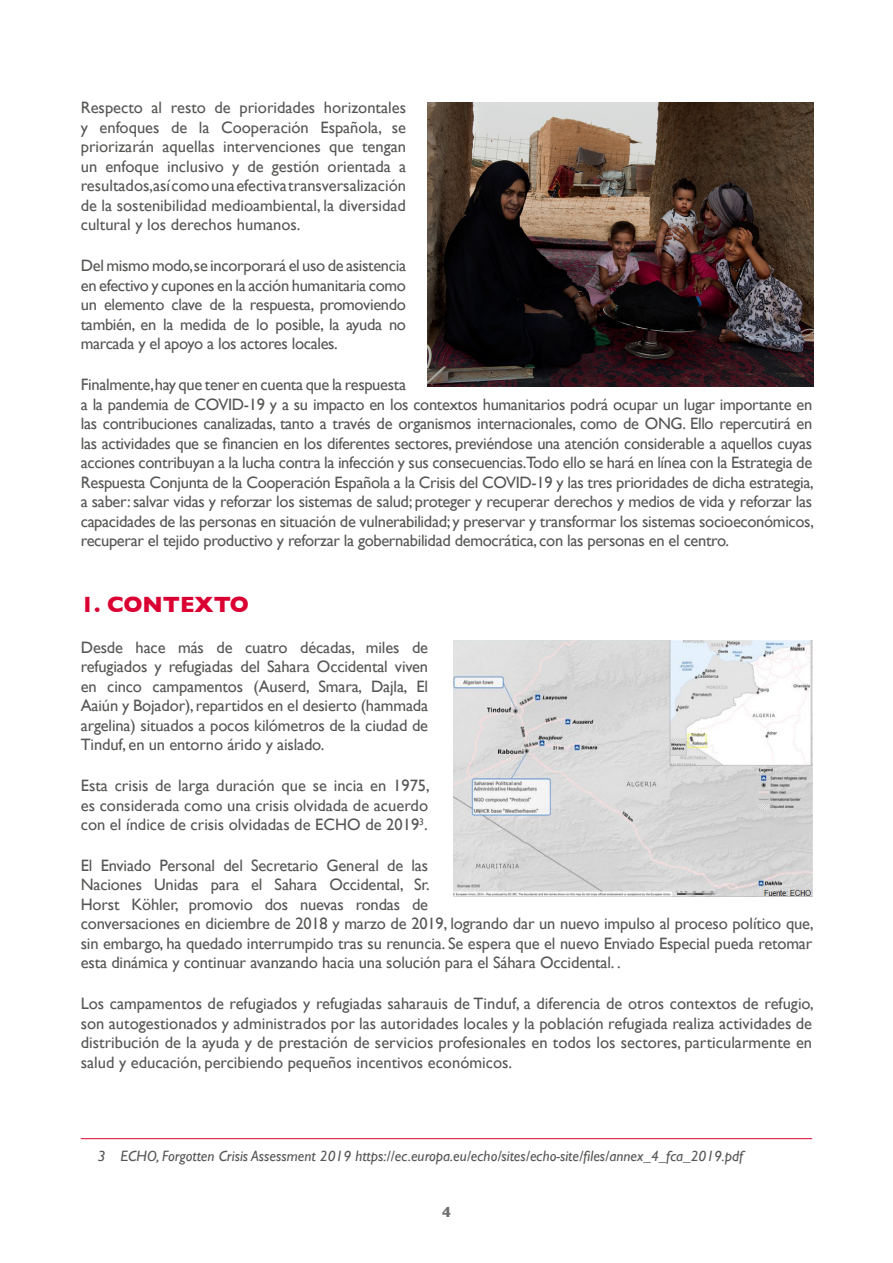
<style>
.page{position:relative;width:893px;height:1263px;background:#fff}
.page>*{position:absolute;margin:0;border:0;box-sizing:border-box;transform-origin:0 0}
.t1{font:700 22.5px "Gill Sans";color:#da0032}
.t2{font:16.5px/19.5px "Gill Sans";letter-spacing:-.02em;color:#575756;text-align:justify}
.t3{font:italic 15px "Gill Sans";color:#575756}
.t4{font:700 15px "Gill Sans";color:#706f6f}
</style>
<div class="page">
<img style="left:427px;top:102px;width:386px;height:285px">
<img style="left:453px;top:641px;width:359px;height:256px">
<hr style="left:81px;top:1138px;width:731px;height:1px;background:#da0032">
<p class="t2" style="left:81px;top:98px;width:327px">Respecto al resto de prioridades horizontales y enfoques de la Cooperación Española, se priorizarán aquellas intervenciones que tengan un enfoque inclusivo y de gestión orientada a resultados,así como una efectiva transversalización de la sostenibilidad medioambiental, la diversidad cultural y los derechos humanos.</p>
<p class="t2" style="left:81px;top:256px;width:327px">Del mismo modo,se incorporará el uso de asistencia en efectivo y cupones en la acción humanitaria como un elemento clave de la respuesta, promoviendo también, en la medida de lo posible, la ayuda no marcada y el apoyo a los actores locales.</p>
<p class="t2" style="left:81px;top:375px;width:735px;text-align:left">Finalmente,hay que tener en cuenta que la respuesta<br>a la pandemia de COVID-19 y a su impacto en los contextos humanitarios podrá ocupar un lugar importante en las contribuciones canalizadas, tanto a través de organismos internacionales, como de ONG. Ello repercutirá en las actividades que se financien en los diferentes sectores, previéndose una atención considerable a aquellos cuyas acciones contribuyan a la lucha contra la infección y sus consecuencias.Todo ello se hará en línea con la Estrategia de Respuesta Conjunta de la Cooperación Española a la Crisis del COVID-19 y las tres prioridades de dicha estrategia, a saber: salvar vidas y reforzar los sistemas de salud; proteger y recuperar derechos y medios de vida y reforzar las capacidades de las personas en situación de vulnerabilidad; y preservar y transformar los sistemas socioeconómicos, recuperar el tejido productivo y reforzar la gobernabilidad democrática, con las personas en el centro.</p>
<h1 class="t1" style="left:81px;top:587px;width:170px">1. CONTEXTO</h1>
<p class="t2" style="left:81px;top:637px;width:349px">Desde hace más de cuatro décadas, miles de refugiados y refugiadas del Sahara Occidental viven en cinco campamentos (Auserd, Smara, Dajla, El Aaiún y Bojador), repartidos en el desierto (hammada argelina) situados a pocos kilómetros de la ciudad de Tinduf, en un entorno árido y aislado.</p>
<p class="t2" style="left:81px;top:776px;width:350px">Esta crisis de larga duración que se incia en 1975, es considerada como una crisis olvidada de acuerdo con el índice de crisis olvidadas de ECHO de 2019<sup>3</sup>.</p>
<p class="t2" style="left:81px;top:855px;width:735px;text-align:left">El Enviado Personal del Secretario General de las<br>Naciones Unidas para el Sahara Occidental, Sr.<br>Horst Köhler, promovio dos nuevas rondas de<br>conversaciones en diciembre de 2018 y marzo de 2019, logrando dar un nuevo impulso al proceso político que, sin embargo, ha quedado interrumpido tras su renuncia. Se espera que el nuevo Enviado Especial pueda retomar esta dinámica y continuar avanzando hacia una solución para el Sáhara Occidental. .</p>
<p class="t2" style="left:81px;top:994px;width:734px">Los campamentos de refugiados y refugiadas saharauis de Tinduf, a diferencia de otros contextos de refugio, son autogestionados y administrados por las autoridades locales y la población refugiada realiza actividades de distribución de la ayuda y de prestación de servicios profesionales en todos los sectores, particularmente en salud y educación, percibiendo pequeños incentivos económicos.</p>
<p class="t3" style="left:98px;top:1147px;width:647px">3 ECHO, Forgotten Crisis Assessment 2019 https://ec.europa.eu/echo/sites/echo-site/files/annex_4_fca_2019.pdf</p>
<p class="t4" style="left:442px;top:1200px;width:10px">4</p>
</div>
